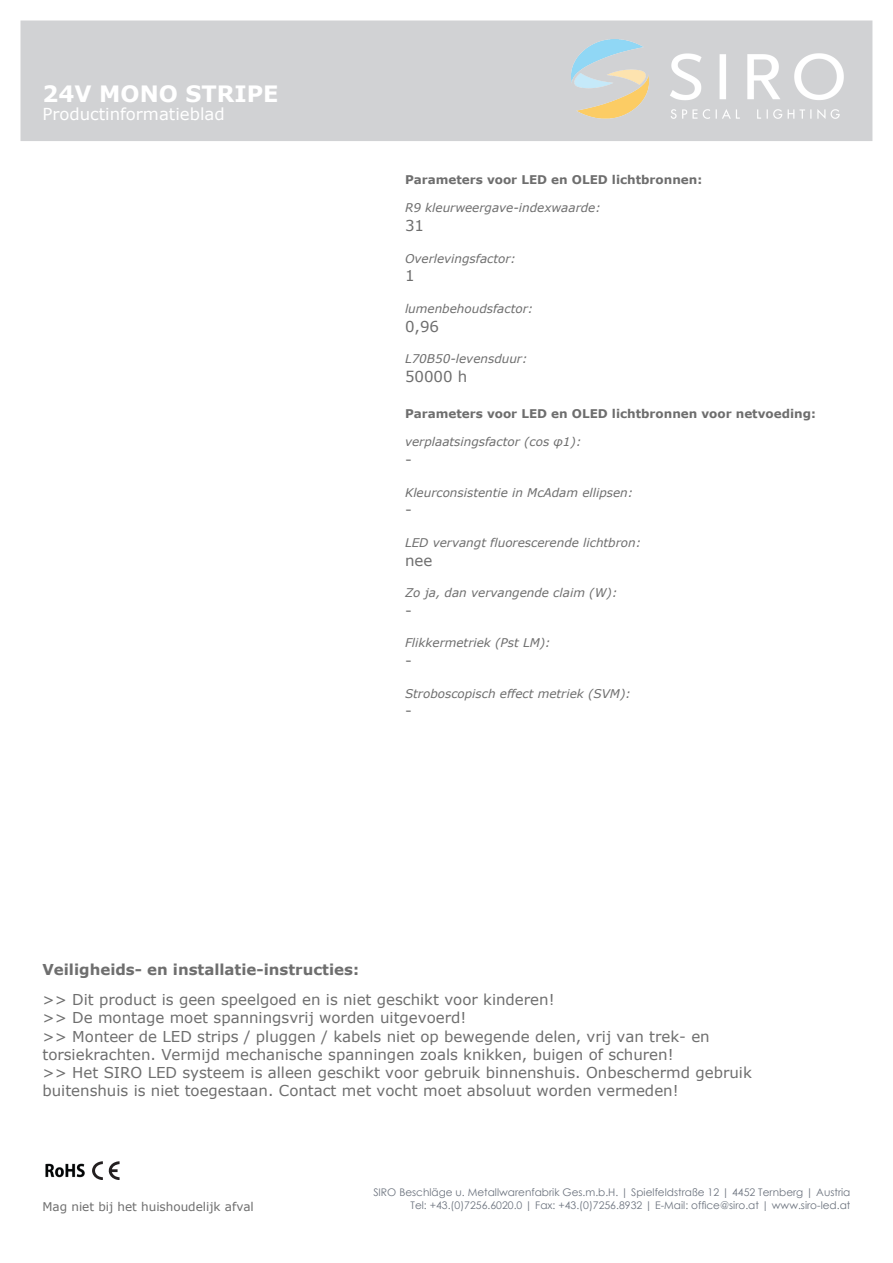
<style>
.page{position:relative;width:893px;height:1263px;background:#fff}
.page>*{position:absolute;margin:0;border:0;box-sizing:border-box;transform-origin:0 0}
.t1{font:700 22.5px "Verdana";color:#fff}
.t2{font:16.5px "Verdana";color:#fff}
.t3{font:15px/18.3px "Verdana";color:#6e6e6e}
.t4{font:700 15px "Verdana";color:#6e6e6e}
.t5{font:italic 12px "Verdana";color:#6e6e6e}
.t6{font:700 12px "Verdana";color:#6e6e6e}
.t7{font:12px "Verdana";color:#6e6e6e}
.t8{font:10.5px/12.6px "Century Gothic";color:#6d747f;text-align:right}
</style>
<div class="page">
<div style="left:21px;top:21px;width:851px;height:120px;background:#d1d2d4"></div>
<img style="left:571px;top:40px;width:272px;height:78px">
<img style="left:45px;top:1163px;width:40px;height:15px">
<svg style="left:92px;top:1161px;width:27px;height:19px"></svg>
<h1 class="t1" style="left:42px;top:80px;width:238px">24V MONO STRIPE</h1>
<p class="t2" style="left:42px;top:104px;width:184px">Productinformatieblad</p>
<p class="t6" style="left:405px;top:172px;width:299px">Parameters voor LED en OLED lichtbronnen:</p>
<p class="t5" style="left:405px;top:200px;width:197px">R9 kleurweergave-indexwaarde:</p>
<p class="t3" style="left:405px;top:216px;width:21px">31</p>
<p class="t5" style="left:405px;top:250px;width:113px">Overlevingsfactor:</p>
<p class="t3" style="left:405px;top:266px;width:11px">1</p>
<p class="t5" style="left:405px;top:301px;width:130px">lumenbehoudsfactor:</p>
<p class="t3" style="left:405px;top:316px;width:36px">0,96</p>
<p class="t5" style="left:405px;top:351px;width:124px">L70B50-levensduur:</p>
<p class="t3" style="left:405px;top:367px;width:64px">50000 h</p>
<p class="t6" style="left:405px;top:406px;width:412px">Parameters voor LED en OLED lichtbronnen voor netvoeding:</p>
<p class="t5" style="left:405px;top:434px;width:178px">verplaatsingsfactor (cos φ1):</p>
<p class="t3" style="left:405px;top:450px;width:8px">-</p>
<p class="t5" style="left:405px;top:484px;width:230px">Kleurconsistentie in McAdam ellipsen:</p>
<p class="t3" style="left:405px;top:500px;width:8px">-</p>
<p class="t5" style="left:405px;top:535px;width:238px">LED vervangt fluorescerende lichtbron:</p>
<p class="t3" style="left:405px;top:550px;width:29px">nee</p>
<p class="t5" style="left:405px;top:585px;width:214px">Zo ja, dan vervangende claim (W):</p>
<p class="t3" style="left:405px;top:601px;width:8px">-</p>
<p class="t5" style="left:405px;top:635px;width:147px">Flikkermetriek (Pst LM):</p>
<p class="t3" style="left:405px;top:651px;width:8px">-</p>
<p class="t5" style="left:405px;top:685px;width:227px">Stroboscopisch effect metriek (SVM):</p>
<p class="t3" style="left:405px;top:701px;width:8px">-</p>
<p class="t4" style="left:42px;top:960px;width:318px">Veiligheids- en installatie-instructies:</p>
<p class="t3" style="left:42px;top:990px;width:711px">&gt;&gt; Dit product is geen speelgoed en is niet geschikt voor kinderen!<br>&gt;&gt; De montage moet spanningsvrij worden uitgevoerd!<br>&gt;&gt; Monteer de LED strips / pluggen / kabels niet op bewegende delen, vrij van trek- en torsiekrachten. Vermijd mechanische spanningen zoals knikken, buigen of schuren!<br>&gt;&gt; Het SIRO LED systeem is alleen geschikt voor gebruik binnenshuis. Onbeschermd gebruik buitenshuis is niet toegestaan. Contact met vocht moet absoluut worden vermeden!</p>
<p class="t7" style="left:42px;top:1198px;width:213px">Mag niet bij het huishoudelijk afval</p>
<p class="t8" style="left:373px;top:1186px;width:479px">SIRO Beschläge u. Metallwarenfabrik Ges.m.b.H. | Spielfeldstraße 12 | 4452 Ternberg | Austria<br>Tel: +43.(0)7256.6020.0 | Fax: +43.(0)7256.8932 | E-Mail: office@siro.at | www.siro-led.at</p>
</div>
